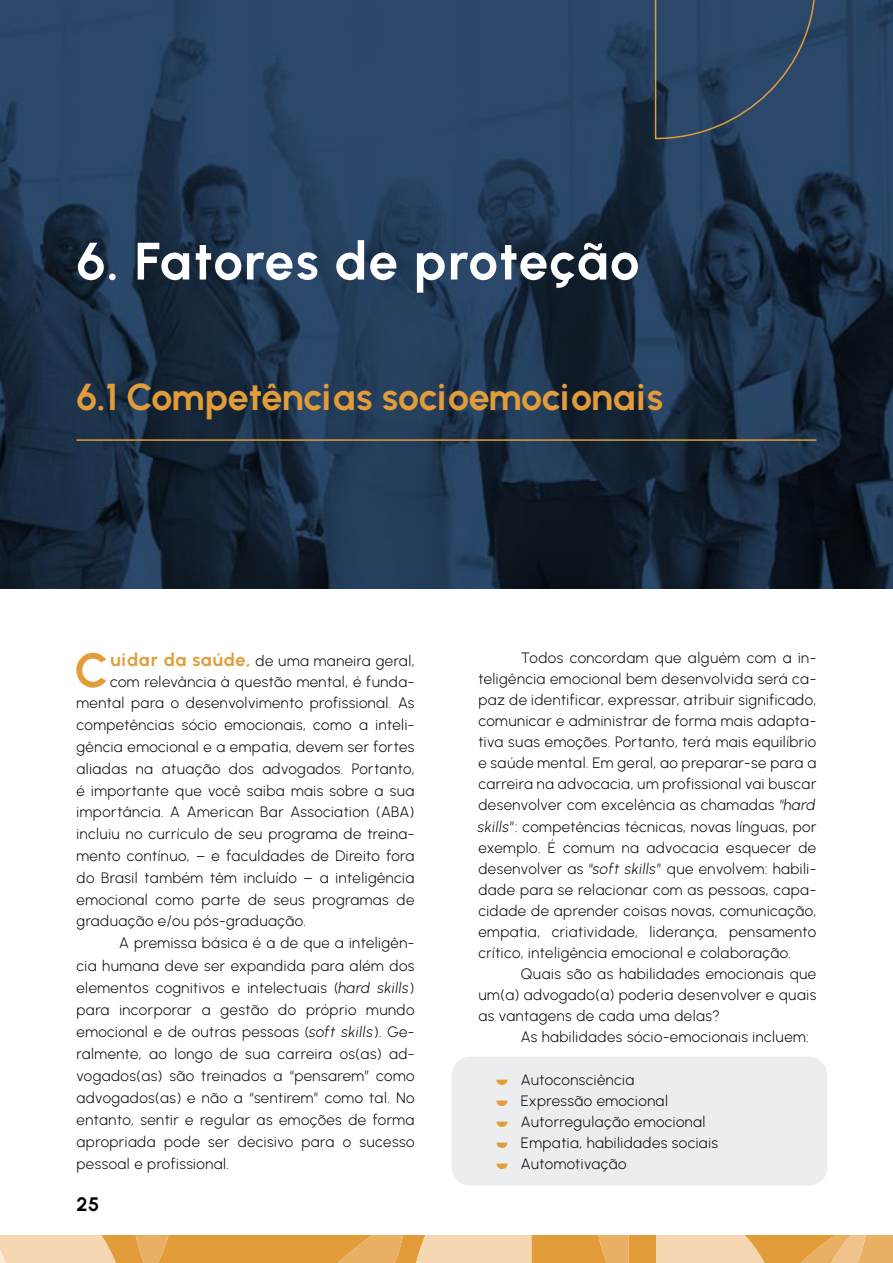
<style>
.page{position:relative;width:893px;height:1263px;background:#fff}
.page>*{position:absolute;margin:0;border:0;box-sizing:border-box;transform-origin:0 0}
.t1{font:700 52.5px "Urbanist";letter-spacing:.015em;color:#fff}
.t2{font:700 48px "Urbanist";color:#e29c39}
.t3{font:700 37.5px "Urbanist";letter-spacing:-.01em;color:#e29c39}
.t4{font:700 19.5px "Urbanist";color:#000}
.t5{font:300 15px/21.1px "Urbanist";letter-spacing:.025em;color:#000;text-align:justify}
.s1{font-weight:700;font-size:18px;color:#e29c39}
.s2{font-style:italic}
</style>
<div class="page">
<div style="left:629px;top:1235px;width:27px;height:28px;background:#e29c39"></div>
<svg style="left:656px;top:1235px;width:237px;height:28px"></svg>
<svg style="left:0;top:1235px;width:629px;height:28px"></svg>
<div style="left:452px;top:1057px;width:375px;height:128px;background:#ecedee;border-radius:18px"></div>
<img style="left:0;top:0;width:893px;height:588px">
<hr style="left:77px;top:439px;width:739px;height:2px;background:#e29c39">
<svg style="left:654px;top:0;width:163px;height:140px"></svg>
<h1 class="t1" style="left:77px;top:230px;width:564px">6. Fatores de proteção</h1>
<h3 class="t3" style="left:77px;top:374px;width:588px">6.1 Competências socioemocionais</h3>
<h2 class="t2" style="left:75px;top:641px;width:35px">C</h2>
<p class="t5" style="left:110px;top:650px;width:306px"><span class="s1">uidar da saúde,</span> de uma maneira geral,</p>
<p class="t5" style="left:110px;top:671px;width:306px">com relevância à questão mental, é funda-</p>
<p class="t5" style="left:77px;top:692px;width:339px">mental para o desenvolvimento profissional. As</p>
<p class="t5" style="left:77px;top:714px;width:339px">competências sócio emocionais, como a inteli-</p>
<p class="t5" style="left:77px;top:736px;width:339px">gência emocional e a empatia, devem ser fortes</p>
<p class="t5" style="left:77px;top:758px;width:339px">aliadas na atuação dos advogados. Portanto,</p>
<p class="t5" style="left:77px;top:780px;width:339px">é importante que você saiba mais sobre a sua</p>
<p class="t5" style="left:77px;top:801px;width:339px">importância. A American Bar Association (ABA)</p>
<p class="t5" style="left:77px;top:823px;width:339px">incluiu no currículo de seu programa de treina-</p>
<p class="t5" style="left:77px;top:845px;width:339px">mento contínuo, – e faculdades de Direito fora</p>
<p class="t5" style="left:77px;top:867px;width:339px">do Brasil também têm incluído – a inteligência</p>
<p class="t5" style="left:77px;top:889px;width:339px">emocional como parte de seus programas de</p>
<p class="t5" style="left:77px;top:910px;width:231px">graduação e/ou pós-graduação.</p>
<p class="t5" style="left:119px;top:933px;width:297px">A premissa básica é a de que a inteligên-</p>
<p class="t5" style="left:77px;top:955px;width:339px">cia humana deve ser expandida para além dos</p>
<p class="t5" style="left:77px;top:977px;width:339px">elementos cognitivos e intelectuais (<span class="s2">hard skills</span>)</p>
<p class="t5" style="left:77px;top:999px;width:339px">para incorporar a gestão do próprio mundo</p>
<p class="t5" style="left:77px;top:1021px;width:339px">emocional e de outras pessoas (<span class="s2">soft skills</span>). Ge-</p>
<p class="t5" style="left:77px;top:1043px;width:339px">ralmente, ao longo de sua carreira os(as) ad-</p>
<p class="t5" style="left:77px;top:1065px;width:339px">vogados(as) são treinados a “pensarem” como</p>
<p class="t5" style="left:77px;top:1087px;width:339px">advogados(as) e não a “sentirem” como tal. No</p>
<p class="t5" style="left:77px;top:1109px;width:339px">entanto, sentir e regular as emoções de forma</p>
<p class="t5" style="left:77px;top:1131px;width:339px">apropriada pode ser decisivo para o sucesso</p>
<p class="t5" style="left:77px;top:1153px;width:154px">pessoal e profissional.</p>
<h3 class="t4" style="left:77px;top:1192px;width:24px">25</h3>
<p class="t5" style="left:478px;top:647px;width:339px;text-indent:43px">Todos concordam que alguém com a in&shy;teligência emocional bem desenvolvida será ca&shy;paz de identificar, expressar, atribuir significado, comunicar e administrar de forma mais adapta&shy;tiva suas emoções. Portanto, terá mais equilíbrio e saúde mental. Em geral, ao preparar-se para a carreira na advocacia, um profissional vai buscar desenvolver com excelência as chamadas “<span class="s2">hard skills</span>”: competências técnicas, novas línguas, por exemplo. É comum na advocacia esquecer de desenvolver as “<span class="s2">soft skills</span>” que envolvem: habili&shy;dade para se relacionar com as pessoas, capa&shy;cidade de aprender coisas novas, comunicação, empatia, criatividade, liderança, pensamento crítico, inteligência emocional e colaboração.</p>
<p class="t5" style="left:478px;top:963px;width:339px;text-indent:43px">Quais são as habilidades emocionais que um(a) advogado(a) poderia desenvolver e quais as vantagens de cada uma delas?</p>
<p class="t5" style="left:521px;top:1027px;width:289px">As habilidades sócio-emocionais incluem:</p>
<p class="t5" style="left:521px;top:1069px;width:199px;text-align:left">Autoconsciência<br>Expressão emocional<br>Autorregulação emocional<br>Empatia, habilidades sociais<br>Automotivação</p>
</div>
